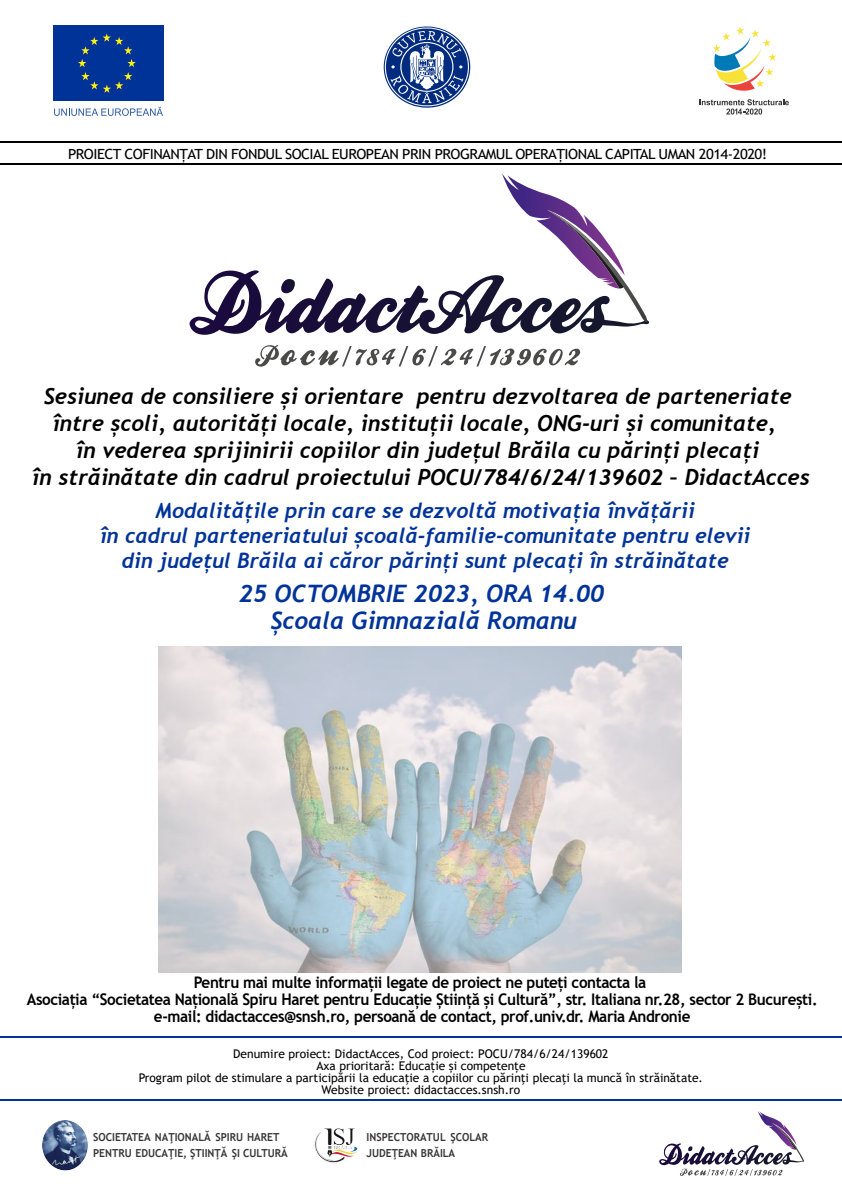
<style>
.page{position:relative;width:842px;height:1191px;background:#fff}
.page>*{position:absolute;margin:0;border:0;box-sizing:border-box;transform-origin:0 0}
.t1{font:italic 700 24px "Trebuchet";color:#039}
.t2{font:italic 700 22px "Trebuchet";color:#000}
.t3{font:italic 700 21px/25px "Trebuchet";color:#039;text-align:center}
.t4{font:700 16px/17px "Trebuchet MS";letter-spacing:-.025em;color:#000;text-align:center;scale:.95 1}
.t5{font:14px "Trebuchet MS";letter-spacing:-.035em;color:#000;scale:1.06 1}
.t6{font:12px/12px "Trebuchet MS";color:#000;text-align:center}
.t7{font:700 11px/16.8px "Trebuchet MS";color:#373435;scale:.94 1}
</style>
<div class="page">
<svg style="left:158px;top:321px;width:524px;height:652px"></svg>
<svg style="left:659px;top:1111px;width:145px;height:64px"></svg>
<img style="left:314px;top:1128px;width:44px;height:36px">
<img style="left:42px;top:1120px;width:46px;height:51px">
<hr style="left:0;top:1036px;width:842px;height:2px;background:#003398">
<hr style="left:0;top:1099px;width:842px;height:1px;background:#003398">
<hr style="left:0;top:164px;width:842px;height:1px;background:#000">
<hr style="left:0;top:141px;width:842px;height:2px;background:#000">
<svg style="left:383px;top:26px;width:88px;height:82px"></svg>
<div style="left:53px;top:25px;width:110px;height:76px;background:#003398"></div>
<svg style="left:78px;top:33px;width:58px;height:60px"></svg>
<svg style="left:54px;top:107px;width:109px;height:9px"></svg>
<svg style="left:700px;top:99px;width:89px;height:16px"></svg>
<svg style="left:713px;top:27px;width:63px;height:64px"></svg>
<svg style="left:190px;top:173px;width:458px;height:162px"></svg>
<svg style="left:255px;top:345px;width:325px;height:21px"></svg>
<p class="t5" style="left:68px;top:145px;width:661px">PROIECT COFINANȚAT DIN FONDUL SOCIAL EUROPEAN PRIN PROGRAMUL OPERAȚIONAL CAPITAL UMAN 2014-2020!</p>
<p class="t2" style="left:44px;top:382px;width:749px">Sesiunea de consiliere și orientare pentru dezvoltarea de parteneriate</p>
<p class="t2" style="left:53px;top:409px;width:725px">între școli, autorități locale, instituții locale, ONG-uri și comunitate,</p>
<p class="t2" style="left:76px;top:436px;width:685px">în vederea sprijinirii copiilor din județul Brăila cu părinți plecați</p>
<p class="t2" style="left:32px;top:463px;width:779px">în străinătate din cadrul proiectului POCU/784/6/24/139602 – DidactAcces</p>
<p class="t3" style="left:100px;top:498px;width:652px">Modalitățile prin care se dezvoltă motivația învățării<br>în cadrul parteneriatului școală-familie-comunitate pentru elevii din județul Brăila ai căror părinți sunt plecați în străinătate</p>
<p class="t1" style="left:239px;top:578px;width:366px">25 OCTOMBRIE 2023, ORA 14.00</p>
<p class="t1" style="left:271px;top:605px;width:308px">Școala Gimnazială Romanu</p>
<p class="t4" style="left:27px;top:973px;width:834px">Pentru mai multe informații legate de proiect ne puteți contacta la<br>Asociația “Societatea Națională Spiru Haret pentru Educație Știință și Cultură”, str. Italiana nr.28, sector 2 București. e-mail: didactacces@snsh.ro, persoană de contact, prof.univ.dr. Maria Andronie</p>
<p class="t6" style="left:139px;top:1047px;width:566px">Denumire proiect: DidactAcces, Cod proiect: POCU/784/6/24/139602<br>Axa prioritară: Educație și competențe<br>Program pilot de stimulare a participării la educaţie a copiilor cu părinţi plecaţi la muncă în străinătate.<br>Website proiect: didactacces.snsh.ro</p>
<p class="t7" style="left:93px;top:1128px;width:209px">SOCIETATEA NAŢIONALĂ SPIRU HARET<br>PENTRU EDUCAŢIE, ŞTIINŢĂ ŞI CULTURĂ</p>
<p class="t7" style="left:366px;top:1128px;width:131px">INSPECTORATUL ŞCOLAR<br>JUDEŢEAN BRĂILA</p>
</div>
